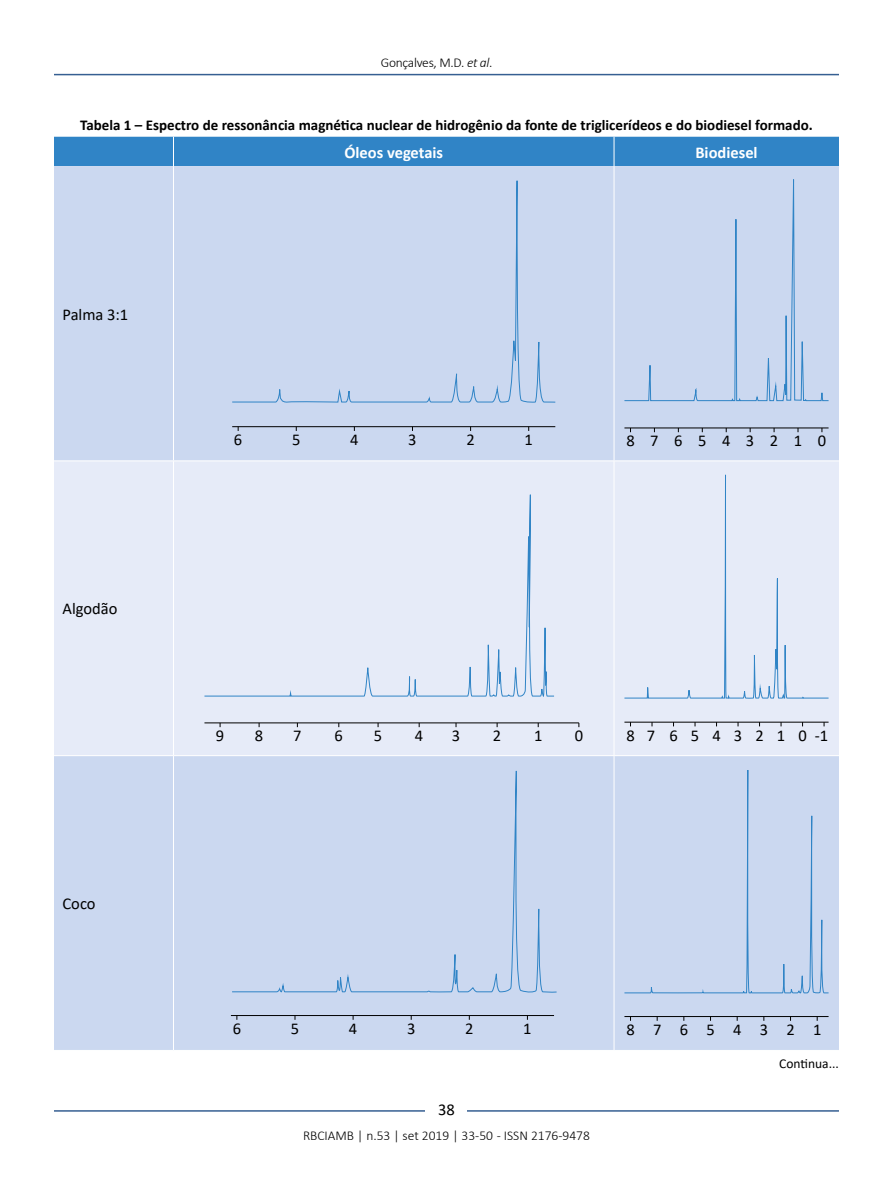
<style>
.page{position:relative;width:893px;height:1191px;background:#fff}
.page>*{position:absolute;margin:0;border:0;box-sizing:border-box;transform-origin:0 0}
.t1{font:16.5px "Calibri";letter-spacing:.795em;color:#000}
.t2{font:700 16.5px "Calibri";color:#fff}
.t3{font:16.5px "Calibri";letter-spacing:.945em;color:#000}
.t4{font:16.5px "Calibri";letter-spacing:1.11em;color:#000}
.t5{font:16.5px "Calibri";color:#000}
.t6{font:700 15px "Calibri";color:#000}
.t7{font:300 13.5px "Calibri";color:#000}
.t8{font:300 13.5px "Calibri";letter-spacing:-.02em;color:#000}
.t9{font:13.5px "Calibri";color:#000}
.s1{font-style:italic}
</style>
<div class="page">
<hr style="left:54px;top:74px;width:785px;height:1px;background:#365f92">
<hr style="left:54px;top:1110px;width:785px;height:1px;background:#365f92">
<div style="left:426px;top:1096px;width:41px;height:26px;background:#fff"></div>
<div style="left:54px;top:166px;width:785px;height:884px;background:#cbd8f0"></div>
<div style="left:54px;top:461px;width:785px;height:294px;background:#e6ebf8"></div>
<div style="left:54px;top:137px;width:785px;height:29px;background:#3084c6"></div>
<hr style="left:173px;top:166px;width:1px;height:294px;background:#fff">
<hr style="left:614px;top:166px;width:1px;height:294px;background:#fff">
<hr style="left:54px;top:460px;width:119px;height:1px;background:#fff">
<hr style="left:173px;top:460px;width:441px;height:1px;background:#fff">
<hr style="left:173px;top:461px;width:1px;height:294px;background:#fff">
<hr style="left:614px;top:460px;width:225px;height:1px;background:#fff">
<hr style="left:614px;top:461px;width:1px;height:294px;background:#fff">
<hr style="left:54px;top:755px;width:119px;height:1px;background:#fff">
<hr style="left:173px;top:755px;width:441px;height:1px;background:#fff">
<hr style="left:173px;top:756px;width:1px;height:294px;background:#fff">
<hr style="left:614px;top:755px;width:225px;height:1px;background:#fff">
<hr style="left:614px;top:756px;width:1px;height:294px;background:#fff">
<hr style="left:232px;top:426px;width:323px;height:1px;background:#000">
<div style="left:232px;top:181px;width:323px;height:235px;background:#cbd8f0"></div>
<hr style="left:624px;top:427px;width:204px;height:1px;background:#000">
<div style="left:624px;top:179px;width:204px;height:240px;background:#cbd8f0"></div>
<hr style="left:204px;top:722px;width:375px;height:1px;background:#000">
<div style="left:204px;top:495px;width:351px;height:228px;background:#e6ebf8"></div>
<hr style="left:624px;top:722px;width:204px;height:1px;background:#000">
<div style="left:624px;top:475px;width:204px;height:228px;background:#e6ebf8"></div>
<hr style="left:231px;top:1015px;width:323px;height:1px;background:#000">
<div style="left:231px;top:771px;width:326px;height:222px;background:#cbd8f0"></div>
<hr style="left:624px;top:1016px;width:204px;height:1px;background:#000">
<div style="left:624px;top:770px;width:204px;height:224px;background:#cbd8f0"></div>
<p class="t8" style="left:381px;top:54px;width:113px">Gonçalves, M.D. <span class="s1">et al</span>.</p>
<p class="t6" style="left:80px;top:115px;width:734px">Tabela 1 – Espectro de ressonância magnética nuclear de hidrogênio da fonte de triglicerídeos e do biodiesel formado.</p>
<p class="t2" style="left:344px;top:140px;width:100px">Óleos vegetais</p>
<p class="t2" style="left:695px;top:140px;width:64px">Biodiesel</p>
<p class="t1" style="left:63px;top:303px;width:67px">Palma 3:1</p>
<p class="t5" style="left:63px;top:597px;width:56px">Algodão</p>
<p class="t1" style="left:63px;top:892px;width:35px">Coco</p>
<p class="t1" style="left:234px;top:428px;width:10px">6</p>
<p class="t1" style="left:292px;top:428px;width:10px">5</p>
<p class="t1" style="left:350px;top:428px;width:10px">4</p>
<p class="t1" style="left:408px;top:428px;width:10px">3</p>
<p class="t1" style="left:466px;top:428px;width:10px">2</p>
<p class="t1" style="left:524px;top:428px;width:10px">1</p>
<p class="t3" style="left:626px;top:429px;width:201px">876543210</p>
<p class="t1" style="left:216px;top:724px;width:10px">9</p>
<p class="t1" style="left:255px;top:724px;width:10px">8</p>
<p class="t1" style="left:293px;top:724px;width:10px">7</p>
<p class="t1" style="left:335px;top:724px;width:10px">6</p>
<p class="t1" style="left:374px;top:724px;width:10px">5</p>
<p class="t1" style="left:415px;top:724px;width:10px">4</p>
<p class="t1" style="left:452px;top:724px;width:10px">3</p>
<p class="t1" style="left:493px;top:724px;width:10px">2</p>
<p class="t1" style="left:534px;top:724px;width:10px">1</p>
<p class="t1" style="left:575px;top:724px;width:10px">0</p>
<p class="t1" style="left:626px;top:723px;width:203px">876543210-1</p>
<p class="t1" style="left:233px;top:1017px;width:10px">6</p>
<p class="t1" style="left:291px;top:1017px;width:10px">5</p>
<p class="t1" style="left:349px;top:1017px;width:10px">4</p>
<p class="t1" style="left:407px;top:1017px;width:10px">3</p>
<p class="t1" style="left:465px;top:1017px;width:10px">2</p>
<p class="t1" style="left:523px;top:1017px;width:10px">1</p>
<p class="t4" style="left:626px;top:1018px;width:197px">87654321</p>
<p class="t9" style="left:779px;top:1053px;width:61px">Continua...</p>
<p class="t1" style="left:438px;top:1098px;width:18px">38</p>
<p class="t7" style="left:303px;top:1126px;width:288px">RBCIAMB | n.53 | set 2019 | 33-50 - ISSN 2176-9478</p>
</div>
